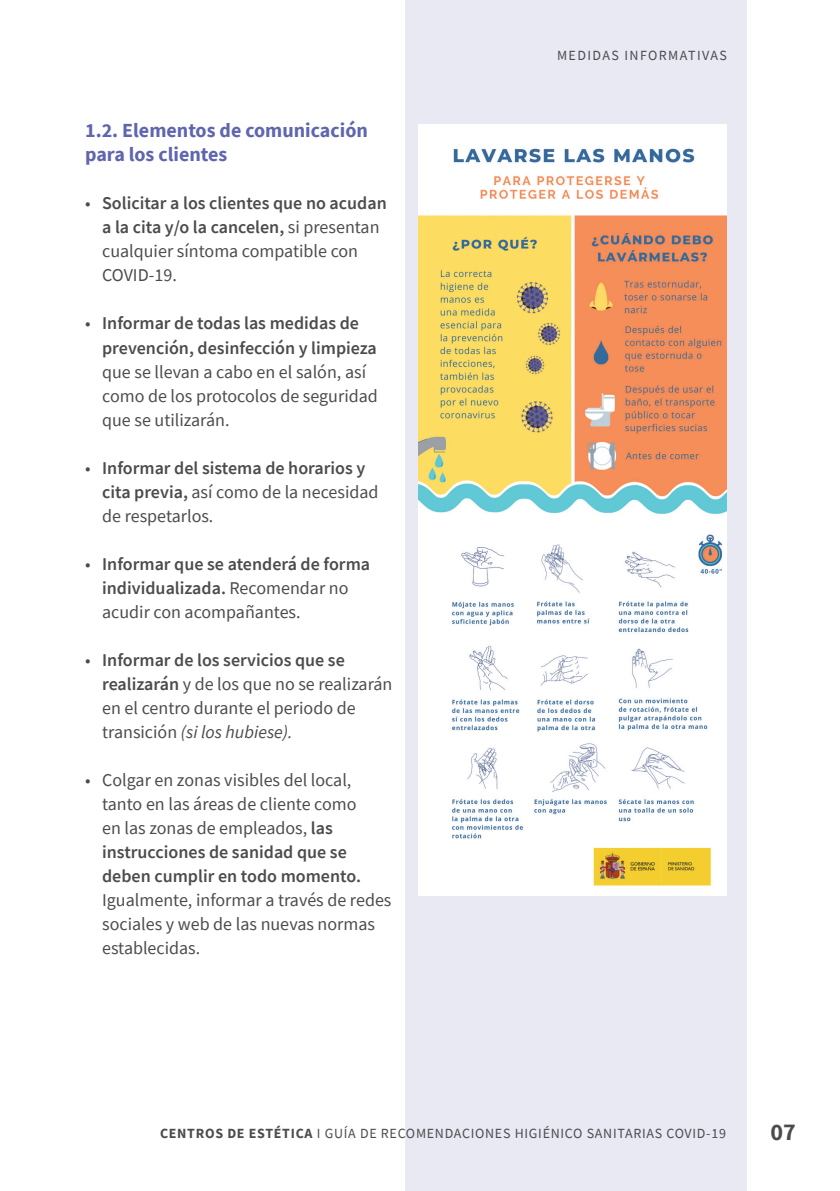
<style>
.page{position:relative;width:840px;height:1191px;background:#fff}
.page>*{position:absolute;margin:0;border:0;box-sizing:border-box;transform-origin:0 0}
.t1{font:700 24px "Source Sans Pro";color:#4b4c4d}
.t2{font:700 20px/24px "Source Sans Pro";color:#6066ae}
.t3{font:18px/24px "Source Sans Pro";color:#4b4c4d}
.t4{font:600 18px/24px "Source Sans Pro";color:#4b4c4d}
.t5{font:14px "Source Sans Pro";letter-spacing:.05em;color:#4b4c4d}
.t6{font:14px "Source Sans Pro";letter-spacing:.1em;color:#4b4c4d}
.s1{font-weight:400}
.s2{font-weight:600}
.s3{font-style:italic}
.s4{font-weight:700}
</style>
<div class="page">
<div style="left:405px;top:0;width:341px;height:1191px;background:#e9e9f4"></div>
<img style="left:418px;top:125px;width:308px;height:771px">
<p class="t2" style="left:85px;top:118px;width:284px">1.2. Elementos de comunicación para los clientes</p>
<p class="t4" style="left:102px;top:191px;width:286px;text-indent:-17px"><span class="s1">•</span> Solicitar a los clientes que no acudan a la cita y/o la cancelen, <span class="s1">si presentan cualquier síntoma compatible con<br>COVID-19.</span></p>
<p class="t4" style="left:102px;top:311px;width:276px;text-indent:-17px"><span class="s1">•</span> Informar de todas las medidas de prevención, desinfección y limpieza</p>
<p class="t3" style="left:102px;top:359px;width:277px">que se llevan a cabo en el salón, así como de los protocolos de seguridad que se utilizarán.</p>
<p class="t4" style="left:102px;top:455px;width:278px;text-indent:-17px"><span class="s1">•</span> Informar del sistema de horarios y cita previa, <span class="s1">así como de la necesidad de respetarlos.</span></p>
<p class="t4" style="left:102px;top:551px;width:269px;text-indent:-17px"><span class="s1">•</span> Informar que se atenderá de forma individualizada. <span class="s1">Recomendar no acudir con acompañantes.</span></p>
<p class="t3" style="left:102px;top:647px;width:291px;text-indent:-17px">• <span class="s2">Informar de los servicios que se realizarán</span> y de los que no se realizarán en el centro durante el periodo de transición <span class="s3">(si los hubiese).</span></p>
<p class="t3" style="left:102px;top:767px;width:260px;text-indent:-17px">• Colgar en zonas visibles del local, tanto en las áreas de cliente como en las zonas de empleados, <span class="s2">las instrucciones de sanidad que se deben cumplir en todo momento.</span></p>
<p class="t3" style="left:102px;top:887px;width:291px">Igualmente, informar a través de redes sociales y web de las nuevas normas establecidas.</p>
<p class="t6" style="left:556px;top:46px;width:171px">MEDIDAS INFORMATIVAS</p>
<p class="t5" style="left:160px;top:1124px;width:567px"><span class="s4">CENTROS DE ESTÉTICA</span> I GUÍA DE RECOMENDACIONES HIGIÉNICO SANITARIAS COVID-19</p>
<h1 class="t1" style="left:770px;top:1115px;width:27px">07</h1>
</div>
